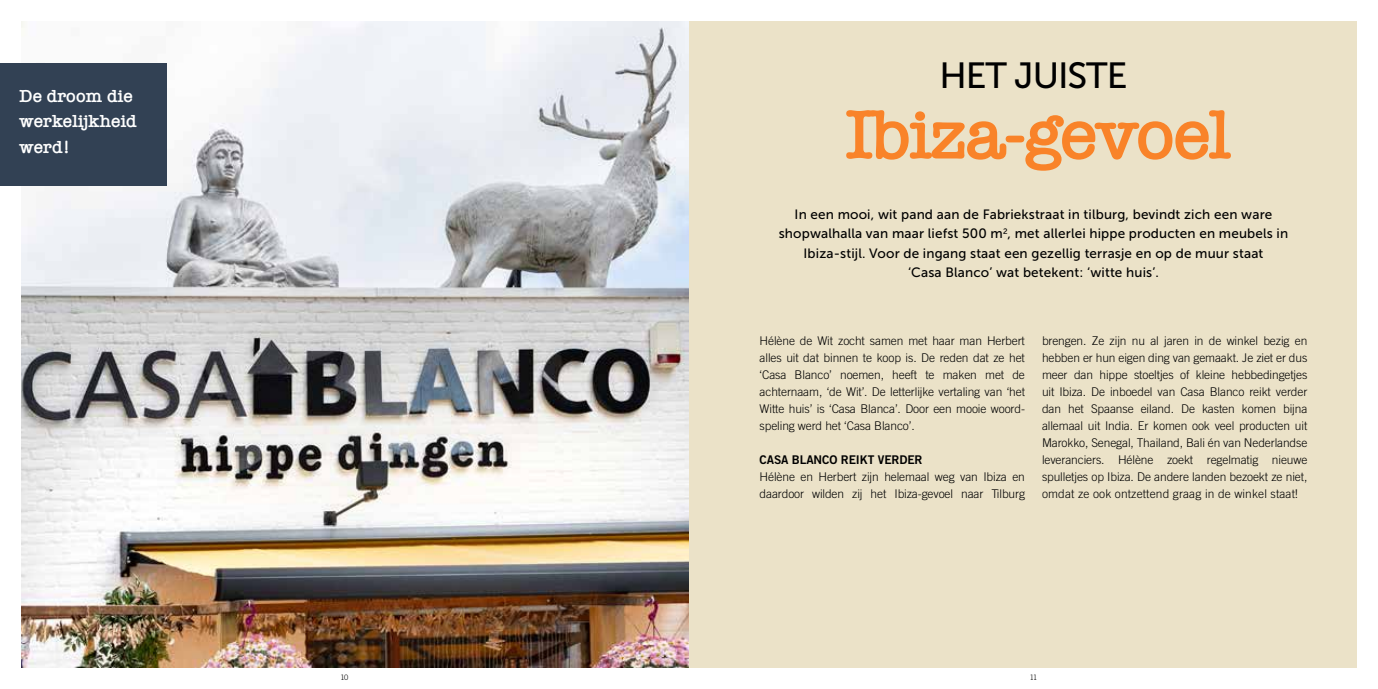
<style>
.page{position:relative;width:1378px;height:689px;background:#fff}
.page>*{position:absolute;margin:0;border:0;box-sizing:border-box;transform-origin:0 0}
.t1{font:600 72px "American Typewriter";letter-spacing:-.03em;color:#f98329}
.t2{font:36.3px "Museo Sans 500";letter-spacing:-.03em;color:#000}
.t3{font:600 18px/25.5px "American Typewriter";color:#fff}
.t4{font:13.5px/19.5px "Museo Sans 500";letter-spacing:.01em;color:#000;text-align:center}
.t5{font:300 12px/17px "Trade Gothic LT Std";letter-spacing:-.01em;color:#000;text-align:justify}
.t6{font:12px "Trade Gothic LT Std Bd 2";letter-spacing:-.01em;color:#000}
.t7{font:300 7.5px "Trade Gothic LT Std";color:#000}
</style>
<div class="page">
<img style="left:21px;top:21px;width:668px;height:647px">
<div style="left:689px;top:21px;width:667px;height:647px;background:#ebe2c8"></div>
<div style="left:0;top:63px;width:167px;height:122px;background:#324154"></div>
<h3 class="t3" style="left:20px;top:83px;width:119px">De droom die werkelijkheid werd!</h3>
<h2 class="t2" style="left:939px;top:56px;width:189px">HET JUISTE</h2>
<h1 class="t1" style="left:846px;top:80px;width:387px">Ibiza-gevoel</h1>
<p class="t4" style="left:779px;top:204px;width:511px">In een mooi, wit pand aan de Fabriekstraat in tilburg, bevindt zich een ware shopwalhalla van maar liefst 500 m<sup>2</sup>, met allerlei hippe producten en meubels in Ibiza-stijl. Voor de ingang staat een gezellig terrasje en op de muur staat<br>‘Casa Blanco’ wat betekent: ‘witte huis’.</p>
<p class="t5" style="left:759px;top:332px;width:267px">Hélène de Wit zocht samen met haar man Herbert alles uit dat binnen te koop is. De reden dat ze het ‘Casa Blanco’ noemen, heeft te maken met de achternaam, ‘de Wit’. De letterlijke vertaling van ‘het Witte huis’ is ‘Casa Blanca’. Door een mooie woord&shy;speling werd het ‘Casa Blanco’.</p>
<p class="t6" style="left:759px;top:452px;width:164px">CASA BLANCO REIKT VERDER</p>
<p class="t5" style="left:759px;top:468px;width:267px">Hélène en Herbert zijn helemaal weg van Ibiza en daardoor wilden zij het Ibiza-gevoel naar Tilburg</p>
<p class="t5" style="left:1042px;top:332px;width:267px">brengen. Ze zijn nu al jaren in de winkel bezig en hebben er hun eigen ding van gemaakt. Je ziet er dus meer dan hippe stoeltjes of kleine hebbedingetjes uit Ibiza. De inboedel van Casa Blanco reikt verder dan het Spaanse eiland. De kasten komen bijna allemaal uit India. Er komen ook veel producten uit Marokko, Senegal, Thailand, Bali én van Nederlandse leveranciers. Hélène zoekt regelmatig nieuwe spulletjes op Ibiza. De andere landen bezoekt ze niet, omdat ze ook ontzettend graag in de winkel staat!</p>
<p class="t7" style="left:341px;top:672px;width:9px">10</p>
<p class="t7" style="left:1029px;top:672px;width:9px">11</p>
</div>
